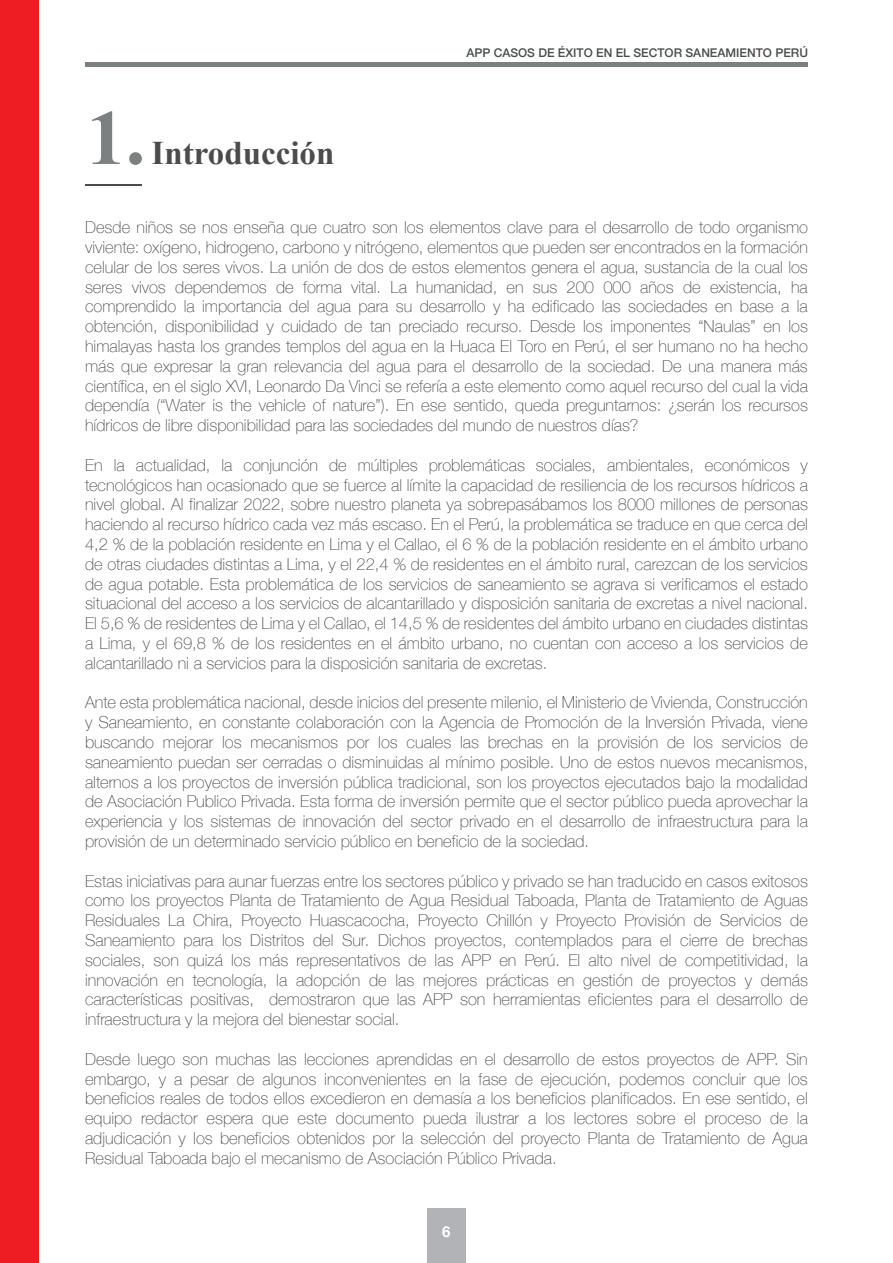
<style>
.page{position:relative;width:893px;height:1263px;background:#fff}
.page>*{position:absolute;margin:0;border:0;box-sizing:border-box;transform-origin:0 0}
.t1{font:700 78px "Times New Roman";color:#7b8081}
.t2{font:700 33px "Times New Roman";color:#4b4c4d}
.t3{font:100 16.5px/19.8px "Helvetica Neue";color:#4b4c4d;text-align:justify}
.t4{font:700 15px "Helvetica Neue";color:#fff}
.t5{font:500 12px "Helvetica Neue";color:#4b4c4d}
</style>
<div class="page">
<hr style="left:85px;top:185px;width:57px;height:1px;background:#4b4c4d">
<div style="left:427px;top:1209px;width:39px;height:54px;background:#b2b3b7"></div>
<div style="left:85px;top:62px;width:723px;height:5px;background:#7b8081"></div>
<div style="left:0;top:0;width:39px;height:1263px;background:#ee1d23"></div>
<h1 class="t1" style="left:87px;top:84px;width:60px">1.</h1>
<h2 class="t2" style="left:152px;top:131px;width:184px">Introducción</h2>
<p class="t5" style="left:466px;top:43px;width:343px">APP CASOS DE ÉXITO EN EL SECTOR SANEAMIENTO PERÚ</p>
<p class="t3" style="left:85px;top:217px;width:724px">Desde niños se nos enseña que cuatro son los elementos clave para el desarrollo de todo organismo viviente: oxígeno, hidrogeno, carbono y nitrógeno, elementos que pueden ser encontrados en la formación celular de los seres vivos. La unión de dos de estos elementos genera el agua, sustancia de la cual los seres vivos dependemos de forma vital. La humanidad, en sus 200 000 años de existencia, ha comprendido la importancia del agua para su desarrollo y ha edificado las sociedades en base a la obtención, disponibilidad y cuidado de tan preciado recurso. Desde los imponentes “Naulas” en los himalayas hasta los grandes templos del agua en la Huaca El Toro en Perú, el ser humano no ha hecho más que expresar la gran relevancia del agua para el desarrollo de la sociedad. De una manera más científica, en el siglo XVI, Leonardo Da Vinci se refería a este elemento como aquel recurso del cual la vida dependía (“Water is the vehicle of nature”). En ese sentido, queda preguntarnos: ¿serán los recursos hídricos de libre disponibilidad para las sociedades del mundo de nuestros días?</p>
<p class="t3" style="left:85px;top:454px;width:724px">En la actualidad, la conjunción de múltiples problemáticas sociales, ambientales, económicos y tecnológicos han ocasionado que se fuerce al límite la capacidad de resiliencia de los recursos hídricos a nivel global. Al finalizar 2022, sobre nuestro planeta ya sobrepasábamos los 8000 millones de personas haciendo al recurso hídrico cada vez más escaso. En el Perú, la problemática se traduce en que cerca del 4,2 % de la población residente en Lima y el Callao, el 6 % de la población residente en el ámbito urbano de otras ciudades distintas a Lima, y el 22,4 % de residentes en el ámbito rural, carezcan de los servicios de agua potable. Esta problemática de los servicios de saneamiento se agrava si verificamos el estado situacional del acceso a los servicios de alcantarillado y disposición sanitaria de excretas a nivel nacional.<br>El 5,6 % de residentes de Lima y el Callao, el 14,5 % de residentes del ámbito urbano en ciudades distintas a Lima, y el 69,8 % de los residentes en el ámbito urbano, no cuentan con acceso a los servicios de alcantarillado ni a servicios para la disposición sanitaria de excretas.</p>
<p class="t3" style="left:85px;top:692px;width:724px">Ante esta problemática nacional, desde inicios del presente milenio, el Ministerio de Vivienda, Construcción y Saneamiento, en constante colaboración con la Agencia de Promoción de la Inversión Privada, viene buscando mejorar los mecanismos por los cuales las brechas en la provisión de los servicios de saneamiento puedan ser cerradas o disminuidas al mínimo posible. Uno de estos nuevos mecanismos, alternos a los proyectos de inversión pública tradicional, son los proyectos ejecutados bajo la modalidad de Asociación Publico Privada. Esta forma de inversión permite que el sector público pueda aprovechar la experiencia y los sistemas de innovación del sector privado en el desarrollo de infraestructura para la provisión de un determinado servicio público en beneficio de la sociedad.</p>
<p class="t3" style="left:85px;top:870px;width:724px">Estas iniciativas para aunar fuerzas entre los sectores público y privado se han traducido en casos exitosos como los proyectos Planta de Tratamiento de Agua Residual Taboada, Planta de Tratamiento de Aguas Residuales La Chira, Proyecto Huascacocha, Proyecto Chillón y Proyecto Provisión de Servicios de Saneamiento para los Distritos del Sur. Dichos proyectos, contemplados para el cierre de brechas sociales, son quizá los más representativos de las APP en Perú. El alto nivel de competitividad, la innovación en tecnología, la adopción de las mejores prácticas en gestión de proyectos y demás características positivas, demostraron que las APP son herramientas eficientes para el desarrollo de infraestructura y la mejora del bienestar social.</p>
<p class="t3" style="left:85px;top:1048px;width:724px">Desde luego son muchas las lecciones aprendidas en el desarrollo de estos proyectos de APP. Sin embargo, y a pesar de algunos inconvenientes en la fase de ejecución, podemos concluir que los beneficios reales de todos ellos excedieron en demasía a los beneficios planificados. En ese sentido, el equipo redactor espera que este documento pueda ilustrar a los lectores sobre el proceso de la adjudicación y los beneficios obtenidos por la selección del proyecto Planta de Tratamiento de Agua Residual Taboada bajo el mecanismo de Asociación Público Privada.</p>
<p class="t4" style="left:442px;top:1220px;width:10px">6</p>
</div>
